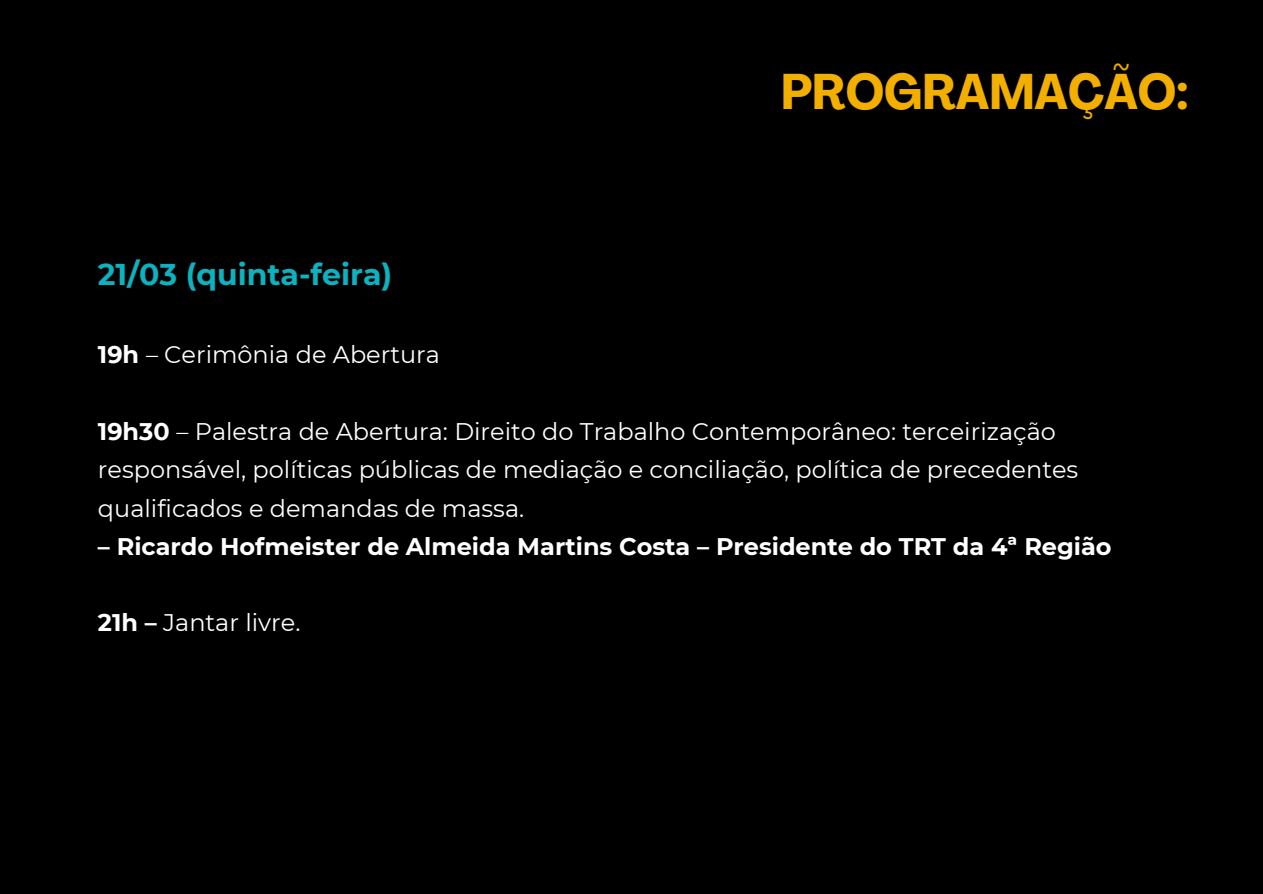
<style>
.page{position:relative;width:1263px;height:894px;background:#fff}
.page>*{position:absolute;margin:0;border:0;box-sizing:border-box;transform-origin:0 0}
.t1{font:700 condensed 49.35px "Agrandir";color:#f3af00}
.t2{font:700 30px "Montserrat";color:#0db2c0}
.t3{font:24px/38.2px "Montserrat";color:#fff}
.t4{font:700 24px "Montserrat";color:#fff}
.s1{font-weight:700}
</style>
<div class="page">
<div style="left:0;top:0;width:1263px;height:893px;background:#000"></div>
<h1 class="t2" style="left:98px;top:255px;width:296px">21/03 (quinta-feira)</h1>
<h2 class="t3" style="left:98px;top:335px;width:344px"><span class="s1">19h</span> – Cerimônia de Abertura</h2>
<p class="t1" style="left:781px;top:72px;width:409px">PROGRAMAÇÃO:</p>
<p class="t3" style="left:98px;top:412px;width:982px"><span class="s1">19h30</span> – Palestra de Abertura: Direito do Trabalho Contemporâneo: terceirização responsável, políticas públicas de mediação e conciliação, política de precedentes qualificados e demandas de massa.</p>
<p class="t4" style="left:98px;top:531px;width:1015px">– Ricardo Hofmeister de Almeida Martins Costa – Presidente do TRT da 4ª Região</p>
<p class="t3" style="left:98px;top:603px;width:204px"><span class="s1">21h –</span> Jantar livre.</p>
</div>
